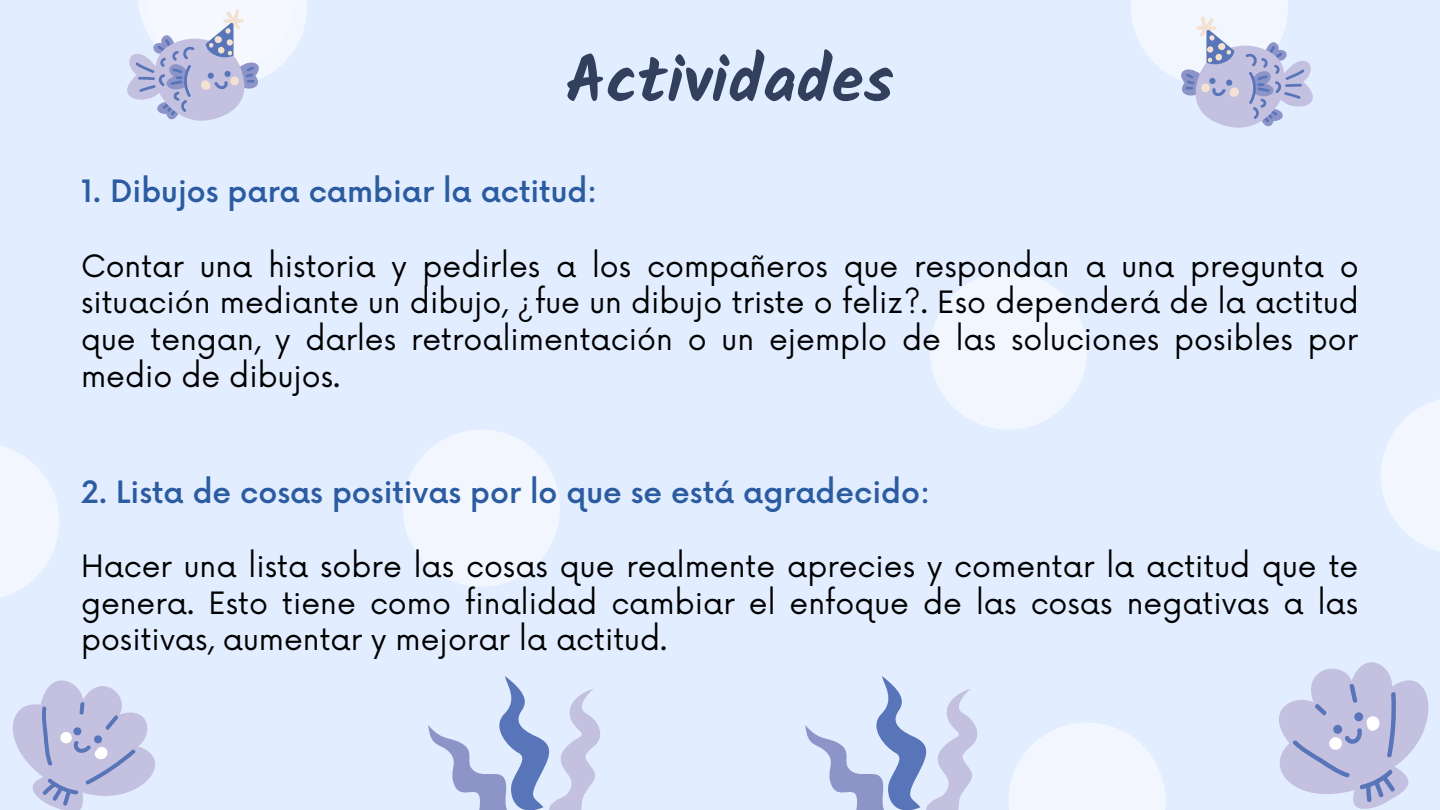
<style>
.page{position:relative;width:1440px;height:810px;background:#e2edff}
.page>*{position:absolute;margin:0;border:0;box-sizing:border-box;transform-origin:0 0}
.t1{font:700 65px "Kalam";color:#323f5d}
.t2{font:30px/36.8px "Now";color:#000;text-align:justify}
.t3{font:500 30px "Now";color:#2b5ba0}
</style>
<div class="page">
<svg style="left:1279px;top:662px;width:150px;height:147px"></svg>
<div style="left:403px;top:430px;width:157px;height:157px;background:#f6f9ff;border-radius:50%"></div>
<div style="left:0;top:443px;width:59px;height:157px;background:linear-gradient(to right,#f3f8ff,#e8f1ff)"></div>
<div style="left:930px;top:272px;width:157px;height:158px;background:#f6f9ff;border-radius:50%"></div>
<div style="left:150px;top:0;width:157px;height:86px;background:linear-gradient(to bottom,#f4f9ff,#deeaff)"></div>
<div style="left:138px;top:0;width:157px;height:74px;background:#f6f9ff"></div>
<svg style="left:127px;top:8px;width:138px;height:113px"></svg>
<svg style="left:805px;top:676px;width:173px;height:134px"></svg>
<svg style="left:428px;top:676px;width:172px;height:134px"></svg>
<div style="left:1008px;top:722px;width:158px;height:88px;background:linear-gradient(to right,#eff5ff,#eff5ff)"></div>
<div style="left:1131px;top:0;width:157px;height:86px;background:linear-gradient(to right,#edf4ff,#f4f8ff)"></div>
<div style="left:1381px;top:397px;width:59px;height:157px;background:linear-gradient(to right,#e8f1ff,#f3f8ff)"></div>
<svg style="left:1175px;top:15px;width:138px;height:113px"></svg>
<svg style="left:13px;top:680px;width:142px;height:130px"></svg>
<p class="t1" style="left:565px;top:41px;width:330px">Actividades</p>
<p class="t3" style="left:81px;top:175px;width:518px">1. Dibujos para cambiar la actitud:</p>
<p class="t2" style="left:81px;top:249px;width:1279px">Contar una historia y pedirles a los compañeros que respondan a una pregunta o situación mediante un dibujo, ¿fue un dibujo triste o feliz?. Eso dependerá de la actitud que tengan, y darles retroalimentación o un ejemplo de las soluciones posibles por medio de dibujos.</p>
<p class="t3" style="left:81px;top:476px;width:851px">2. Lista de cosas positivas por lo que se está agradecido:</p>
<p class="t2" style="left:81px;top:549px;width:1279px">Hacer una lista sobre las cosas que realmente aprecies y comentar la actitud que te genera. Esto tiene como finalidad cambiar el enfoque de las cosas negativas a las positivas, aumentar y mejorar la actitud.</p>
</div>
